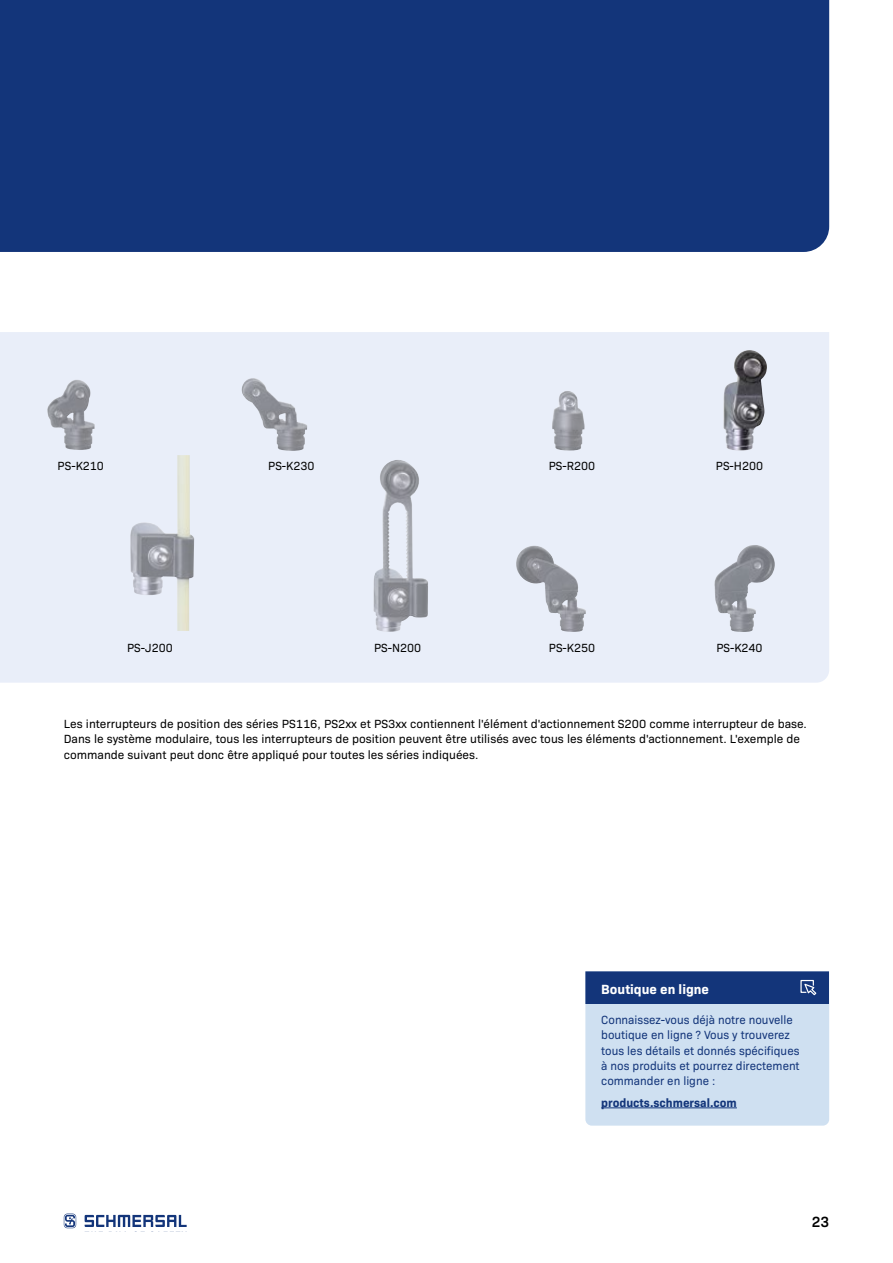
<style>
.page{position:relative;width:893px;height:1263px;background:#fff}
.page>*{position:absolute;margin:0;border:0;box-sizing:border-box;transform-origin:0 0}
.t1{font:600 15px "Bio Sans";color:#000}
.t2{font:700 13.5px "Bio Sans";color:#fff}
.t3{font:12px/15.1px "Bio Sans";color:#000}
.t4{font:12px/15.1px "Bio Sans";color:#13357a}
.t5{font:700 12px "Bio Sans";color:#13357a}
</style>
<div class="page">
<div style="left:0;top:0;width:829px;height:252px;background:#13357a"></div>
<div style="left:0;top:332px;width:829px;height:351px;background:#e9eef9"></div>
<svg style="left:85px;top:1215px;width:102px;height:12px"></svg>
<svg style="left:64px;top:1213px;width:12px;height:15px"></svg>
<img style="left:723px;top:350px;width:44px;height:100px">
<img style="left:552px;top:391px;width:33px;height:60px">
<img style="left:47px;top:380px;width:48px;height:70px">
<img style="left:241px;top:378px;width:66px;height:73px">
<img style="left:714px;top:545px;width:61px;height:87px">
<img style="left:516px;top:546px;width:70px;height:86px">
<img style="left:373px;top:460px;width:55px;height:172px">
<img style="left:130px;top:455px;width:64px;height:176px">
<svg style="left:585px;top:971px;width:244px;height:154px;background:#a7bbd7"></svg>
<p class="t3" style="left:58px;top:457px;width:48px">PS-K210</p>
<p class="t3" style="left:268px;top:457px;width:48px">PS-K230</p>
<p class="t3" style="left:549px;top:457px;width:48px">PS-R200</p>
<p class="t3" style="left:716px;top:457px;width:49px">PS-H200</p>
<p class="t3" style="left:127px;top:640px;width:47px">PS-J200</p>
<p class="t3" style="left:374px;top:640px;width:49px">PS-N200</p>
<p class="t3" style="left:549px;top:640px;width:48px">PS-K250</p>
<p class="t3" style="left:716px;top:640px;width:48px">PS-K240</p>
<p class="t3" style="left:64px;top:715px;width:745px">Les interrupteurs de position des séries PS116, PS2xx et PS3xx contiennent l'élément d'actionnement S200 comme interrupteur de base.<br>Dans le système modulaire, tous les interrupteurs de position peuvent être utilisés avec tous les éléments d'actionnement. L'exemple de commande suivant peut donc être appliqué pour toutes les séries indiquées.</p>
<p class="t2" style="left:601px;top:979px;width:109px">Boutique en ligne</p>
<p class="t4" style="left:601px;top:1011px;width:200px">Connaissez-vous déjà notre nouvelle boutique en ligne ? Vous y trouverez tous les détails et donnés spécifiques à nos produits et pourrez directement commander en ligne :</p>
<p class="t5" style="left:601px;top:1093px;width:137px">products.schmersal.com</p>
<p class="t1" style="left:812px;top:1210px;width:19px">23</p>
</div>
